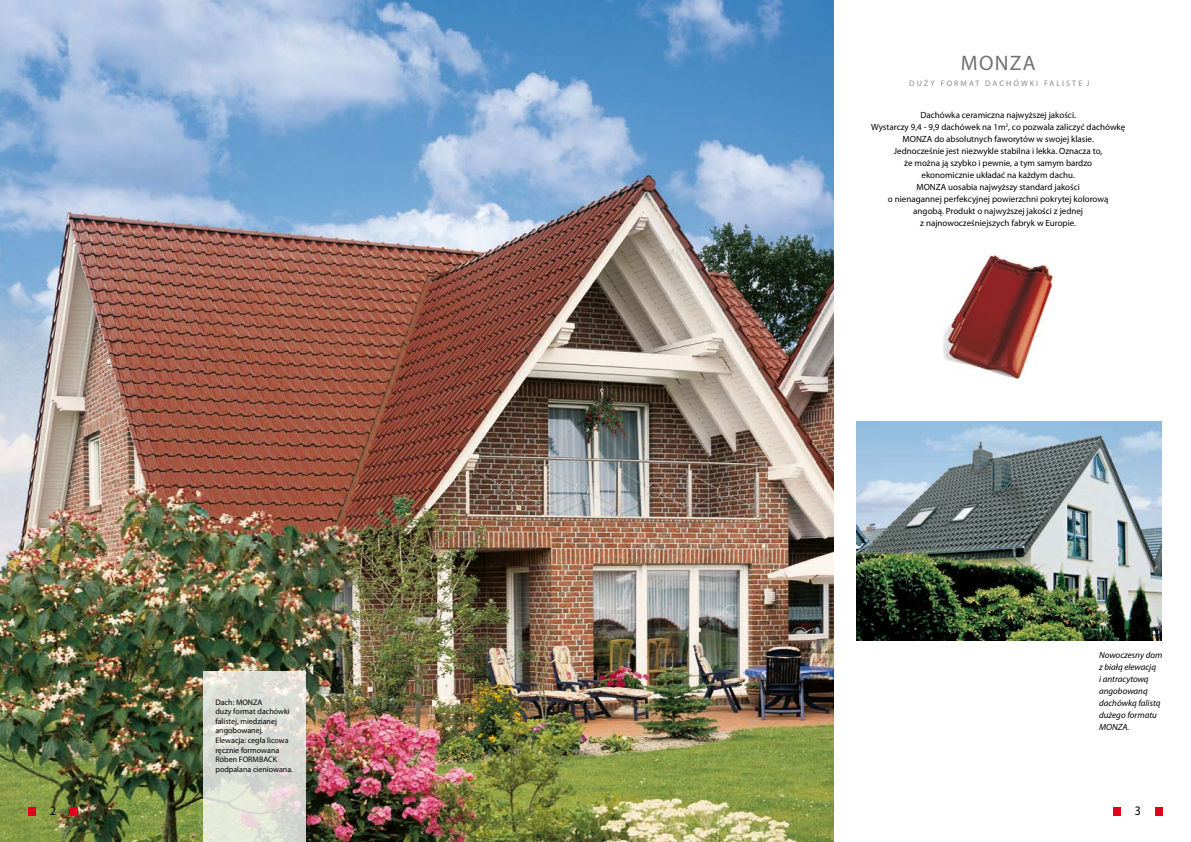
<style>
.page{position:relative;width:1191px;height:842px;background:#fff}
.page>*{position:absolute;margin:0;border:0;box-sizing:border-box;transform-origin:0 0}
.t1{font:21px "Myriad Pro";letter-spacing:.06em;color:#707173}
.t2{font:13px "Myriad Pro";color:#000;scale:.91 1}
.t3{font:9px/12px "Myriad Pro";color:#000;text-align:center}
.t4{font:italic 9px/12px "Myriad Pro";color:#000}
.t5{font:8px/9.6px "Myriad Pro";color:#000}
.t6{font:8px "Myriad Pro";letter-spacing:.26em;color:#87888a}
</style>
<div class="page">
<img style="left:0;top:0;width:833px;height:842px">
<img style="left:856px;top:421px;width:305px;height:220px">
<img style="left:942px;top:254px;width:111px;height:125px">
<svg style="left:203px;top:671px;width:103px;height:171px;background:#ddded7"></svg>
<div style="left:28px;top:807px;width:7px;height:8px;background:#e2001a"></div>
<div style="left:71px;top:807px;width:7px;height:8px;background:#e2001a"></div>
<div style="left:1113px;top:807px;width:7px;height:8px;background:#e2001a"></div>
<div style="left:1155px;top:807px;width:7px;height:8px;background:#e2001a"></div>
<p class="t5" style="left:215px;top:697px;width:79px">Dach: MONZA<br>duży format dachówki falistej, miedzianej angobowanej.<br>Elewacja: cegła licowa ręcznie formowana<br>Röben FORMBACK podpalana cieniowana.</p>
<h1 class="t1" style="left:961px;top:50px;width:76px">MONZA</h1>
<p class="t6" style="left:909px;top:78px;width:182px">DUŻY FORMAT DACHÓWKI FALISTE J</p>
<p class="t3" style="left:871px;top:109px;width:256px">Dachówka ceramiczna najwyższej jakości.<br>Wystarczy 9,4 - 9,9 dachówek na 1m<sup>2</sup>, co pozwala zaliczyć dachówkę MONZA do absolutnych faworytów w swojej klasie.<br>Jednocześnie jest niezwykle stabilna i lekka. Oznacza to,<br>że można ją szybko i pewnie, a tym samym bardzo<br>ekonomicznie układać na każdym dachu.<br>MONZA uosabia najwyższy standard jakości<br>o nienagannej perfekcyjnej powierzchni pokrytej kolorową<br>angobą. Produkt o najwyższej jakości z jednej<br>z najnowocześniejszych fabryk w Europie.</p>
<p class="t4" style="left:1099px;top:649px;width:65px">Nowoczesny dom z białą elewacją<br>i antracytową angobowaną dachówką falistą dużego formatu<br>MONZA.</p>
<h2 class="t2" style="left:50px;top:803px;width:8px">2</h2>
<h2 class="t2" style="left:1134px;top:803px;width:8px">3</h2>
</div>
